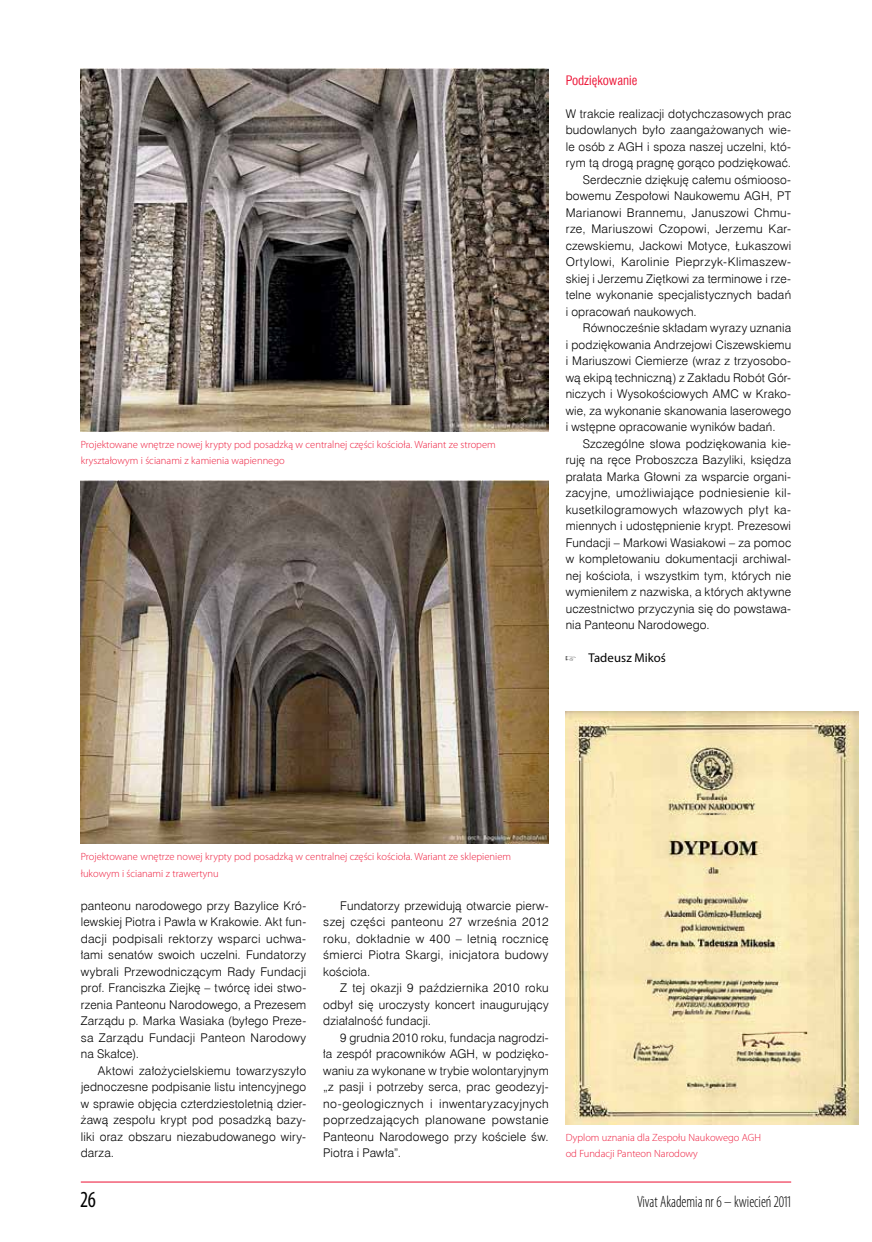
<style>
.page{position:relative;width:872px;height:1242px;background:#fff}
.page>*{position:absolute;margin:0;border:0;box-sizing:border-box;transform-origin:0 0}
.t1{font:condensed 23.1px "Myriad Pro";color:#000;scale:.91 1}
.t2{font:300 condensed 16.5px "Myriad Pro";color:#000;scale:.91 1}
.t3{font:12.75px "Swis 721 Cn EU";color:#ed1a3b}
.t4{font:12.75px "Myriad Pro";letter-spacing:.005em;color:#000}
.t5{font:12px/16.5px "Swis 721 Lt EU";letter-spacing:.015em;color:#000;text-align:justify}
.t6{font:300 10.5px/16.5px "Myriad Pro";color:#ed1a3b}
</style>
<div class="page">
<hr style="left:81px;top:1181px;width:710px;height:1px;background:#ed1a3b">
<img style="left:81px;top:68px;width:467px;height:363px">
<img style="left:81px;top:481px;width:468px;height:363px">
<img style="left:566px;top:712px;width:292px;height:412px">
<p class="t6" style="left:81px;top:436px;width:416px">Projektowane wnętrze nowej krypty pod posadzką w centralnej części kościoła. Wariant ze stropem kryształowym i ścianami z kamienia wapiennego</p>
<p class="t3" style="left:566px;top:72px;width:73px">Podziękowanie</p>
<p class="t5" style="left:566px;top:105px;width:227px">W trakcie realizacji dotychczasowych prac</p>
<p class="t5" style="left:566px;top:122px;width:227px">budowlanych było zaangażowanych wie-</p>
<p class="t5" style="left:566px;top:138px;width:227px">le osób z AGH i spoza naszej uczelni, któ-</p>
<p class="t5" style="left:566px;top:155px;width:227px">rym tą drogą pragnę gorąco podziękować.</p>
<p class="t5" style="left:583px;top:171px;width:210px">Serdecznie dziękuję całemu ośmiooso-</p>
<p class="t5" style="left:565px;top:188px;width:227px">bowemu Zespołowi Naukowemu AGH, PT</p>
<p class="t5" style="left:566px;top:204px;width:227px">Marianowi Brannemu, Januszowi Chmu-</p>
<p class="t5" style="left:566px;top:221px;width:227px">rze, Mariuszowi Czopowi, Jerzemu Kar-</p>
<p class="t5" style="left:566px;top:237px;width:227px">czewskiemu, Jackowi Motyce, Łukaszowi</p>
<p class="t5" style="left:566px;top:254px;width:227px">Ortylowi, Karolinie Pieprzyk-Klimaszew-</p>
<p class="t5" style="left:566px;top:270px;width:227px">skiej i Jerzemu Ziętkowi za terminowe i rze-</p>
<p class="t5" style="left:566px;top:287px;width:227px">telne wykonanie specjalistycznych badań</p>
<p class="t5" style="left:566px;top:303px;width:132px">i opracowań naukowych.</p>
<p class="t5" style="left:583px;top:320px;width:210px">Równocześnie składam wyrazy uznania</p>
<p class="t5" style="left:566px;top:336px;width:227px">i podziękowania Andrzejowi Ciszewskiemu</p>
<p class="t5" style="left:566px;top:353px;width:227px">i Mariuszowi Ciemierze (wraz z trzyosobo-</p>
<p class="t5" style="left:566px;top:369px;width:227px">wą ekipą techniczną) z Zakładu Robót Gór-</p>
<p class="t5" style="left:566px;top:386px;width:227px">niczych i Wysokościowych AMC w Krako-</p>
<p class="t5" style="left:566px;top:402px;width:227px">wie, za wykonanie skanowania laserowego</p>
<p class="t5" style="left:566px;top:419px;width:211px">i wstępne opracowanie wyników badań.</p>
<p class="t5" style="left:583px;top:435px;width:210px">Szczególne słowa podziękowania kie-</p>
<p class="t5" style="left:566px;top:452px;width:227px">ruję na ręce Proboszcza Bazyliki, księdza</p>
<p class="t5" style="left:566px;top:468px;width:227px">prałata Marka Głowni za wsparcie organi-</p>
<p class="t5" style="left:566px;top:485px;width:227px">zacyjne, umożliwiające podniesienie kil-</p>
<p class="t5" style="left:566px;top:501px;width:227px">kusetkilogramowych włazowych płyt ka-</p>
<p class="t5" style="left:566px;top:518px;width:227px">miennych i udostępnienie krypt. Prezesowi</p>
<p class="t5" style="left:566px;top:534px;width:227px">Fundacji – Markowi Wasiakowi – za pomoc</p>
<p class="t5" style="left:566px;top:551px;width:227px">w kompletowaniu dokumentacji archiwal-</p>
<p class="t5" style="left:566px;top:567px;width:227px">nej kościoła, i wszystkim tym, których nie</p>
<p class="t5" style="left:566px;top:584px;width:227px">wymieniłem z nazwiska, a których aktywne</p>
<p class="t5" style="left:566px;top:600px;width:227px">uczestnictwo przyczynia się do powstawa-</p>
<p class="t5" style="left:566px;top:617px;width:145px">nia Panteonu Narodowego.</p>
<p class="t4" style="left:566px;top:651px;width:102px">• Tadeusz Mikoś</p>
<p class="t6" style="left:81px;top:848px;width:432px">Projektowane wnętrze nowej krypty pod posadzką w centralnej części kościoła. Wariant ze sklepieniem łukowym i ścianami z trawertynu</p>
<p class="t5" style="left:81px;top:897px;width:227px">panteonu narodowego przy Bazylice Kró&shy;lewskiej Piotra i Pawła w Krakowie. Akt fun&shy;dacji podpisali rektorzy wsparci uchwa&shy;łami senatów swoich uczelni. Fundatorzy wybrali Przewodniczącym Rady Fundacji prof. Franciszka Ziejkę – twórcę idei stwo&shy;rzenia Panteonu Narodowego, a Prezesem Zarządu p. Marka Wasiaka (byłego Preze&shy;sa Zarządu Fundacji Panteon Narodowy na Skałce).</p>
<p class="t5" style="left:81px;top:1062px;width:227px;text-indent:17px">Aktowi założycielskiemu towarzyszyło jednoczesne podpisanie listu intencyjnego w sprawie objęcia czterdziestoletnią dzier&shy;żawą zespołu krypt pod posadzką bazy&shy;liki oraz obszaru niezabudowanego wiry&shy;darza.</p>
<p class="t5" style="left:323px;top:897px;width:227px;text-indent:17px">Fundatorzy przewidują otwarcie pierw&shy;szej części panteonu 27 września 2012 roku, dokładnie w 400 – letnią rocznicę śmierci Piotra Skargi, inicjatora budowy kościoła.</p>
<p class="t5" style="left:323px;top:980px;width:227px;text-indent:17px">Z tej okazji 9 października 2010 roku odbył się uroczysty koncert inaugurujący działalność fundacji.</p>
<p class="t5" style="left:323px;top:1029px;width:227px;text-indent:17px">9 grudnia 2010 roku, fundacja nagrodzi&shy;ła zespół pracowników AGH, w podzięko&shy;waniu za wykonane w trybie wolontaryjnym „z pasji i potrzeby serca, prac geodezyj&shy;no-geologicznych i inwentaryzacyjnych poprzedzających planowane powstanie Panteonu Narodowego przy kościele św.<br>Piotra i Pawła”.</p>
<p class="t6" style="left:566px;top:1129px;width:197px">Dyplom uznania dla Zespołu Naukowego AGH od Fundacji Panteon Narodowy</p>
<h1 class="t1" style="left:81px;top:1186px;width:18px">26</h1>
<h2 class="t2" style="left:637px;top:1192px;width:171px">Vivat Akademia nr 6 – kwiecień 2011</h2>
</div>
